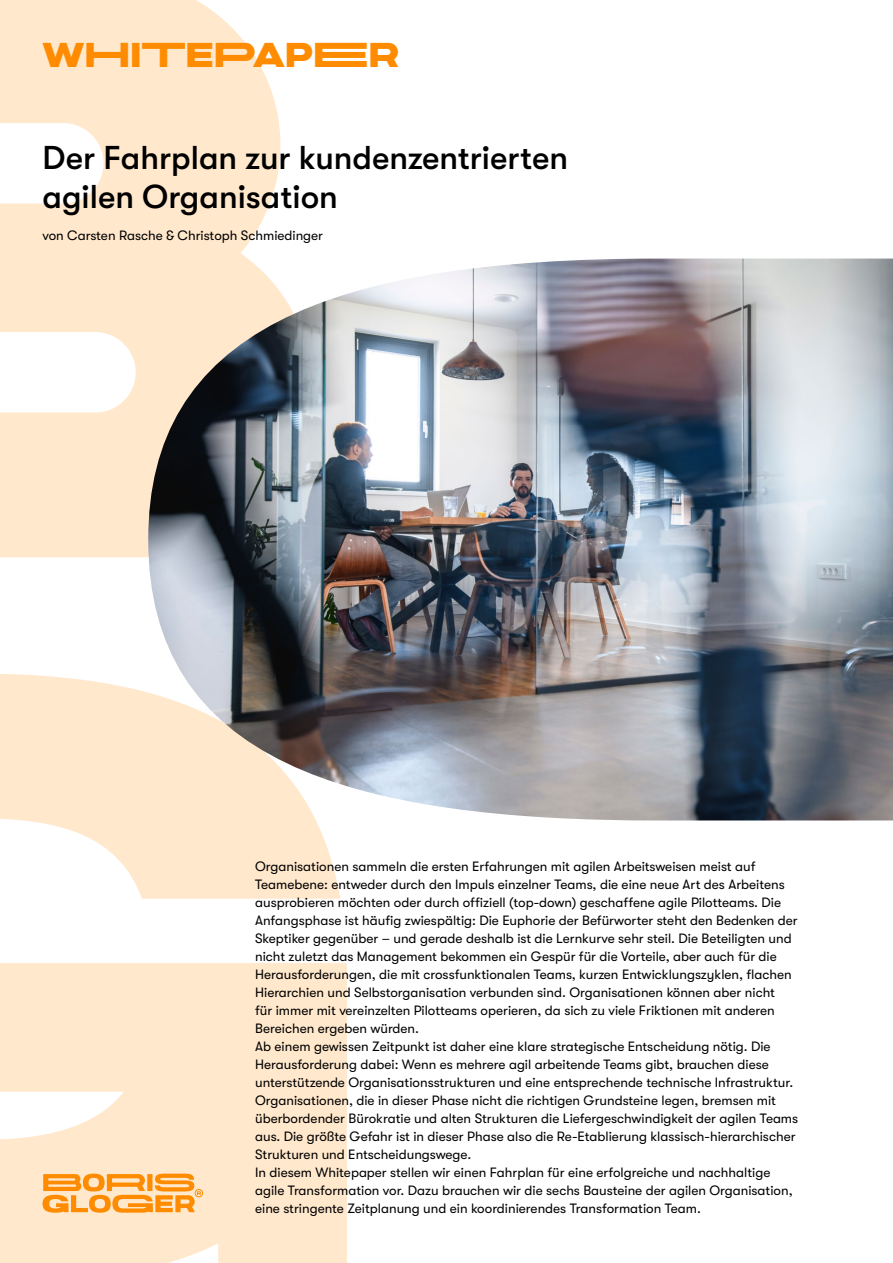
<style>
.page{position:relative;width:893px;height:1263px;background:#fff}
.page>*{position:absolute;margin:0;border:0;box-sizing:border-box;transform-origin:0 0}
.t1{font:34.5px "Joyride STD";color:#ff8c00}
.t2{font:500 33px/39px "GT Walsheim";color:#000}
.t3{font:13.5px/18px "GT Walsheim";color:#000}
</style>
<div class="page">
<svg style="left:0;top:674px;width:347px;height:589px;fill:#ffe8cc"></svg>
<svg style="left:0;top:0;width:281px;height:557px;fill:#ffe8cc"></svg>
<svg style="left:43px;top:1173px;width:160px;height:40px;background:#ffb75f"></svg>
<img style="left:148px;top:259px;width:745px;height:561px">
<h1 class="t1" style="left:43px;top:34px;width:358px">WHITEPAPER</h1>
<h2 class="t2" style="left:43px;top:138px;width:527px">Der Fahrplan zur kundenzentrierten agilen Organisation</h2>
<p class="t3" style="left:43px;top:227px;width:282px">von Carsten Rasche &amp; Christoph Schmiedinger</p>
<p class="t3" style="left:255px;top:857px;width:545px">Organisationen sammeln die ersten Erfahrungen mit agilen Arbeitsweisen meist auf Teamebene: entweder durch den Impuls einzelner Teams, die eine neue Art des Arbeitens ausprobieren möchten oder durch offiziell (top-down) geschaffene agile Pilotteams. Die Anfangsphase ist häufig zwiespältig: Die Euphorie der Befürworter steht den Bedenken der Skeptiker gegenüber – und gerade deshalb ist die Lernkurve sehr steil. Die Beteiligten und nicht zuletzt das Management bekommen ein Gespür für die Vorteile, aber auch für die Herausforderungen, die mit crossfunktionalen Teams, kurzen Entwicklungszyklen, flachen Hierarchien und Selbstorganisation verbunden sind. Organisationen können aber nicht<br>für immer mit vereinzelten Pilotteams operieren, da sich zu viele Friktionen mit anderen Bereichen ergeben würden.<br>Ab einem gewissen Zeitpunkt ist daher eine klare strategische Entscheidung nötig. Die Herausforderung dabei: Wenn es mehrere agil arbeitende Teams gibt, brauchen diese unterstützende Organisationsstrukturen und eine entsprechende technische Infrastruktur.<br>Organisationen, die in dieser Phase nicht die richtigen Grundsteine legen, bremsen mit überbordender Bürokratie und alten Strukturen die Liefergeschwindigkeit der agilen Teams aus. Die größte Gefahr ist in dieser Phase also die Re-Etablierung klassisch-hierarchischer Strukturen und Entscheidungswege.<br>In diesem Whitepaper stellen wir einen Fahrplan für eine erfolgreiche und nachhaltige agile Transformation vor. Dazu brauchen wir die sechs Bausteine der agilen Organisation, eine stringente Zeitplanung und ein koordinierendes Transformation Team.</p>
</div>
